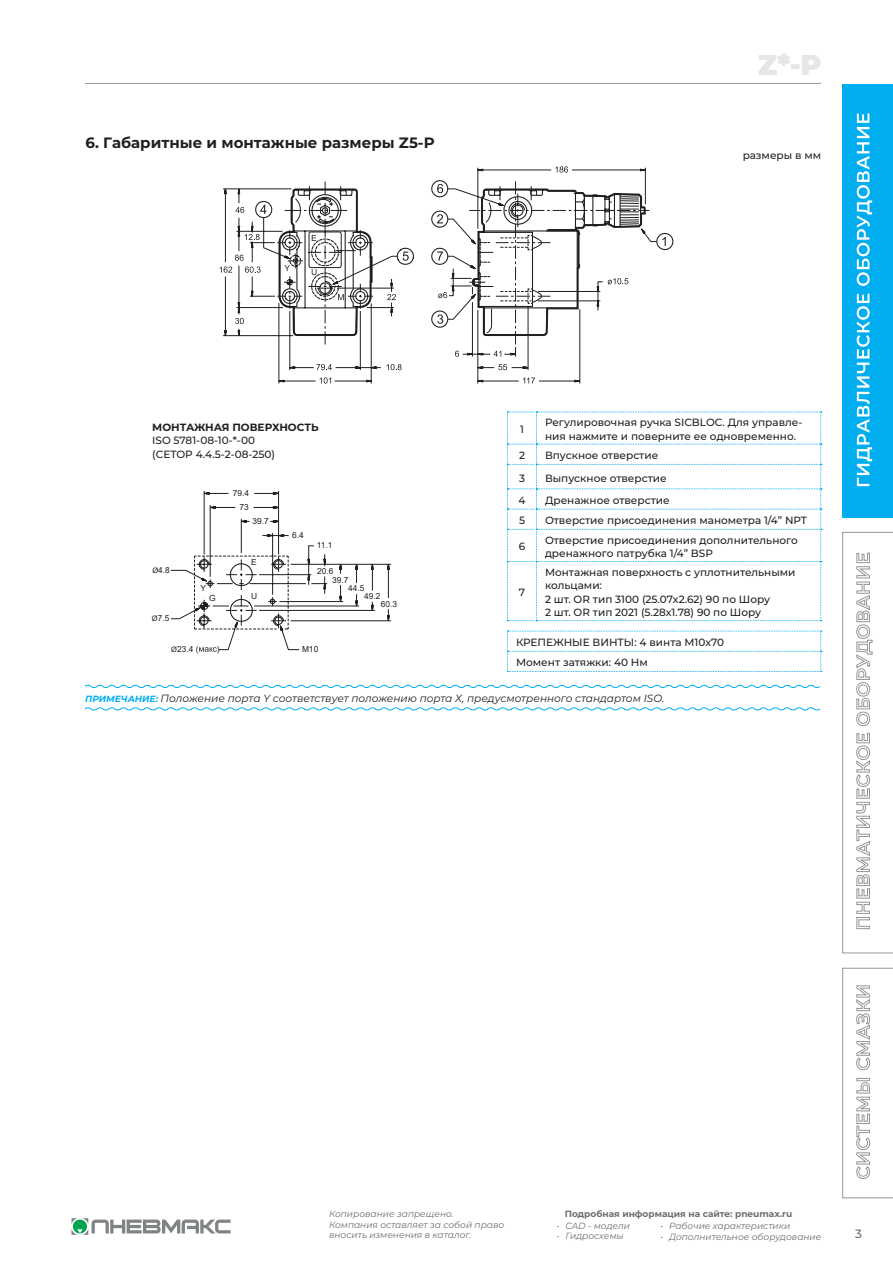
<style>
.page{position:relative;width:893px;height:1263px;background:#fff}
.page>*{position:absolute;margin:0;border:0;box-sizing:border-box;transform-origin:0 0}
.t1{font:900 28.5px "Montserrat";color:#e5e6e8}
.Стиль_абзаца_1{font:700 15px "Montserrat";color:#231f20}
.t2{font:500 12px "Montserrat";color:#6c6d70}
.маркированный_список{font:500 10.5px/13.5px "Montserrat";color:#231f20}
.маркированный_список-2{font:italic 10.5px "Montserrat";color:#231f20}
.маркированный_список-3{font:700 10.5px "Montserrat";color:#231f20}
.t3{font:italic 9px/10.8px "Montserrat";color:#6c6d70}
.t4{font:700 9px "Montserrat";color:#6c6d70}
.t5{font:8.4px "Arial";color:#231f20}
.s1{font-size:7.5px}
.s2{font-weight:700;font-size:9px;color:#00aeef}
</style>
<div class="page">
<div style="left:843px;top:84px;width:50px;height:433px;background:#00aeef"></div>
<svg style="left:857px;top:294px;width:15px;height:192px"></svg>
<svg style="left:857px;top:113px;width:15px;height:173px"></svg>
<svg style="left:842px;top:968px;width:51px;height:230px"></svg>
<svg style="left:842px;top:532px;width:51px;height:421px"></svg>
<svg style="left:72px;top:1218px;width:159px;height:17px"></svg>
<hr style="left:85px;top:83px;width:736px;height:1px;background:#939598">
<svg style="left:84px;top:707px;width:736px;height:4px"></svg>
<svg style="left:657px;top:232px;width:17px;height:19px"></svg>
<svg style="left:223px;top:167px;width:434px;height:217px"></svg>
<svg style="left:84px;top:412px;width:738px;height:276px"></svg>
<p class="Стиль_абзаца_1" style="left:85px;top:132px;width:351px">6. Габаритные и монтажные размеры Z5-P</p>
<h1 class="t1" style="left:758px;top:43px;width:65px">Z*-P</h1>
<p class="маркированный_список" style="left:743px;top:148px;width:80px">размеры в мм</p>
<p class="маркированный_список-3" style="left:152px;top:419px;width:168px">МОНТАЖНАЯ ПОВЕРХНОСТЬ</p>
<p class="маркированный_список" style="left:152px;top:433px;width:104px">ISO 5781-08-10-*-00</p>
<p class="маркированный_список" style="left:152px;top:447px;width:124px">(CETOP 4.4.5-2-08-250)</p>
<p class="t5" style="left:233px;top:487px;width:18px">79.4</p>
<p class="t5" style="left:240px;top:501px;width:11px">73</p>
<p class="t5" style="left:253px;top:515px;width:18px">39.7</p>
<p class="t5" style="left:152px;top:564px;width:19px"><span class="s1">Ø</span>4.8</p>
<p class="t5" style="left:152px;top:612px;width:19px"><span class="s1">Ø</span>7.5</p>
<p class="t5" style="left:200px;top:582px;width:7px">Y</p>
<p class="t5" style="left:251px;top:556px;width:7px">E</p>
<p class="t5" style="left:209px;top:592px;width:8px">G</p>
<p class="t5" style="left:251px;top:591px;width:8px">U</p>
<p class="t5" style="left:171px;top:643px;width:29px"><span class="s1">Ø</span>23.4 (</p>
<p class="t5" style="left:217px;top:643px;width:4px">)</p>
<p class="t5" style="left:292px;top:529px;width:13px">6.4</p>
<p class="t5" style="left:317px;top:540px;width:17px">11.1</p>
<p class="t5" style="left:317px;top:566px;width:18px">20.6</p>
<p class="t5" style="left:332px;top:574px;width:18px">39.7</p>
<p class="t5" style="left:348px;top:583px;width:18px">44.5</p>
<p class="t5" style="left:364px;top:590px;width:18px">49.2</p>
<p class="t5" style="left:381px;top:598px;width:18px">60.3</p>
<p class="t5" style="left:302px;top:643px;width:18px">M10</p>
<p class="маркированный_список" style="left:520px;top:422px;width:5px">1</p>
<p class="маркированный_список" style="left:545px;top:415px;width:259px">Регулировочная ручка SICBLOC. Для управле&shy;ния нажмите и поверните ее одновременно.</p>
<p class="маркированный_список" style="left:519px;top:448px;width:8px">2</p>
<p class="маркированный_список" style="left:545px;top:448px;width:115px">Впускное отверстие</p>
<p class="маркированный_список" style="left:519px;top:471px;width:8px">3</p>
<p class="маркированный_список" style="left:545px;top:471px;width:123px">Выпускное отверстие</p>
<p class="маркированный_список" style="left:518px;top:493px;width:9px">4</p>
<p class="маркированный_список" style="left:545px;top:493px;width:126px">Дренажное отверстие</p>
<p class="маркированный_список" style="left:519px;top:513px;width:8px">5</p>
<p class="маркированный_список" style="left:545px;top:513px;width:263px">Отверстие присоединения манометра 1/4” NPT</p>
<p class="маркированный_список" style="left:519px;top:540px;width:8px">6</p>
<p class="маркированный_список" style="left:545px;top:533px;width:254px">Отверстие присоединения дополнительного дренажного патрубка 1/4” BSP</p>
<p class="маркированный_список" style="left:519px;top:585px;width:8px">7</p>
<p class="маркированный_список" style="left:545px;top:565px;width:252px">Монтажная поверхность с уплотнительными кольцами:</p>
<p class="маркированный_список" style="left:545px;top:592px;width:227px">2 шт. OR тип 3100 (25.07x2.62) 90 по Шору</p>
<p class="маркированный_список" style="left:545px;top:605px;width:218px">2 шт. OR тип 2021 (5.28x1.78) 90 по Шору</p>
<p class="маркированный_список" style="left:516px;top:635px;width:210px">КРЕПЕЖНЫЕ ВИНТЫ: 4 винта M10x70</p>
<p class="маркированный_список" style="left:516px;top:655px;width:133px">Момент затяжки: 40 Нм</p>
<p class="маркированный_список-2" style="left:85px;top:691px;width:581px"><span class="s2">ПРИМЕЧАНИЕ:</span> Положение порта Y соответствует положению порта X, предусмотренного стандартом ISO.</p>
<p class="t3" style="left:329px;top:1208px;width:177px">Копирование запрещено.<br>Компания оставляет за собой право вносить изменения в каталог.</p>
<p class="t4" style="left:565px;top:1207px;width:229px">Подробная информация на сайте: pneumax.ru</p>
<p class="t3" style="left:557px;top:1219px;width:74px">• CAD - модели</p>
<p class="t3" style="left:557px;top:1230px;width:68px">• Гидросхемы</p>
<p class="t3" style="left:661px;top:1220px;width:131px">• Рабочие характеристики</p>
<p class="t3" style="left:661px;top:1231px;width:162px">• Дополнительное оборудование</p>
<p class="t2" style="left:855px;top:1225px;width:8px">3</p>
</div>
